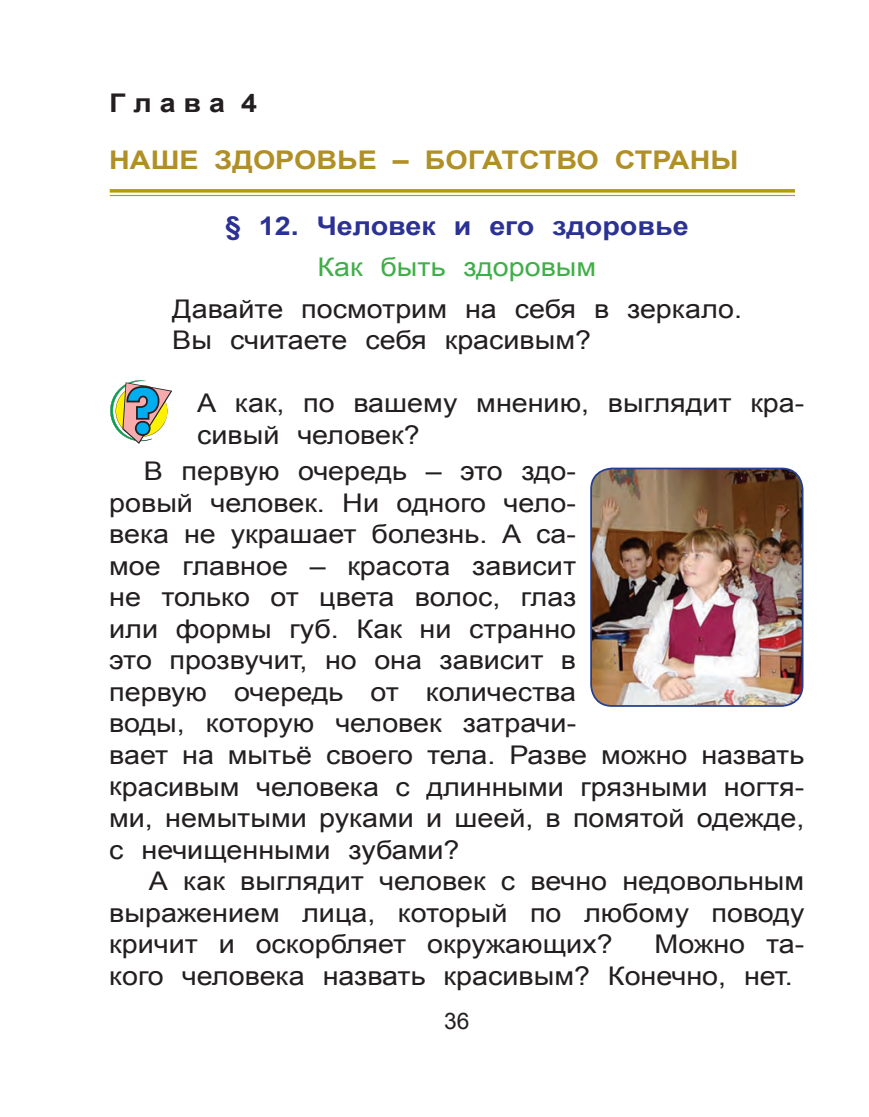
<style>
.page{position:relative;width:869px;height:1117px;background:#fff}
.page>*{position:absolute;margin:0;border:0;box-sizing:border-box;transform-origin:0 0}
.t1{font:25.72px/31.5px "Arial";color:#231f20;scale:1.11 1}
.t2{font:700 25.72px "Arial";color:#b09026;scale:1.11 1}
.t3{font:700 25.72px "Arial";color:#2c3293;scale:1.11 1}
.t4{font:25.72px "Arial";color:#40ae49;scale:1.11 1}
.t5{font:700 25.72px "Arial";color:#231f20;scale:1.11 1}
.t6{font:22.75px "Arial";color:#231f20}
</style>
<div class="page">
<hr style="left:110px;top:189px;width:684px;height:3px;background:#af9f01">
<hr style="left:110px;top:195px;width:684px;height:1px;background:#af9f01">
<svg style="left:110px;top:380px;width:62px;height:64px"></svg>
<img style="left:591px;top:470px;width:211px;height:235px">
<div style="left:590px;top:467px;width:213px;height:239px;border:2px solid #253f8e;border-radius:21px"></div>
<p class="t5" style="left:109px;top:86px;width:135px">Г л а в а 4</p>
<p class="t2" style="left:109px;top:142px;width:568px">НАШЕ ЗДОРОВЬЕ – БОГАТСТВО СТРАНЫ</p>
<p class="t3" style="left:225px;top:208px;width:419px">§ 12. Человек и его здоровье</p>
<p class="t4" style="left:317px;top:250px;width:253px">Как быть здоровым</p>
<p class="t1" style="left:172px;top:293px;width:514px">Давайте посмотрим на себя в зеркало.<br>Вы считаете себя красивым?</p>
<p class="t1" style="left:197px;top:387px;width:548px">А как, по вашему мнению, выглядит кра&shy;сивый человек?</p>
<p class="t1" style="left:109px;top:455px;width:627px;text-indent:35px">В первую очередь – это здо-<br>ровый человек. Ни одного чело-<br>века не украшает болезнь. А са-<br>мое главное – красота зависит<br>не только от цвета волос, глаз<br>или формы губ. Как ни странно<br>это прозвучит, но она зависит в<br>первую очередь от количества<br>воды, которую человек затрачи-<br>вает на мытьё своего тела. Разве можно назвать красивым человека с длинными грязными ногтя&shy;ми, немытыми руками и шеей, в помятой одежде, с нечищенными зубами?</p>
<p class="t1" style="left:109px;top:865px;width:627px;text-align:justify;text-indent:40px">А как выглядит человек с вечно недовольным выражением лица, который по любому поводу кричит и оскорбляет окружающих?</p>
<p class="t1" style="left:109px;top:928px;width:627px;text-indent:545px">Можно та&shy;кого человека назвать красивым? Конечно, нет.</p>
<p class="t6" style="left:444px;top:1005px;width:27px">36</p>
</div>
